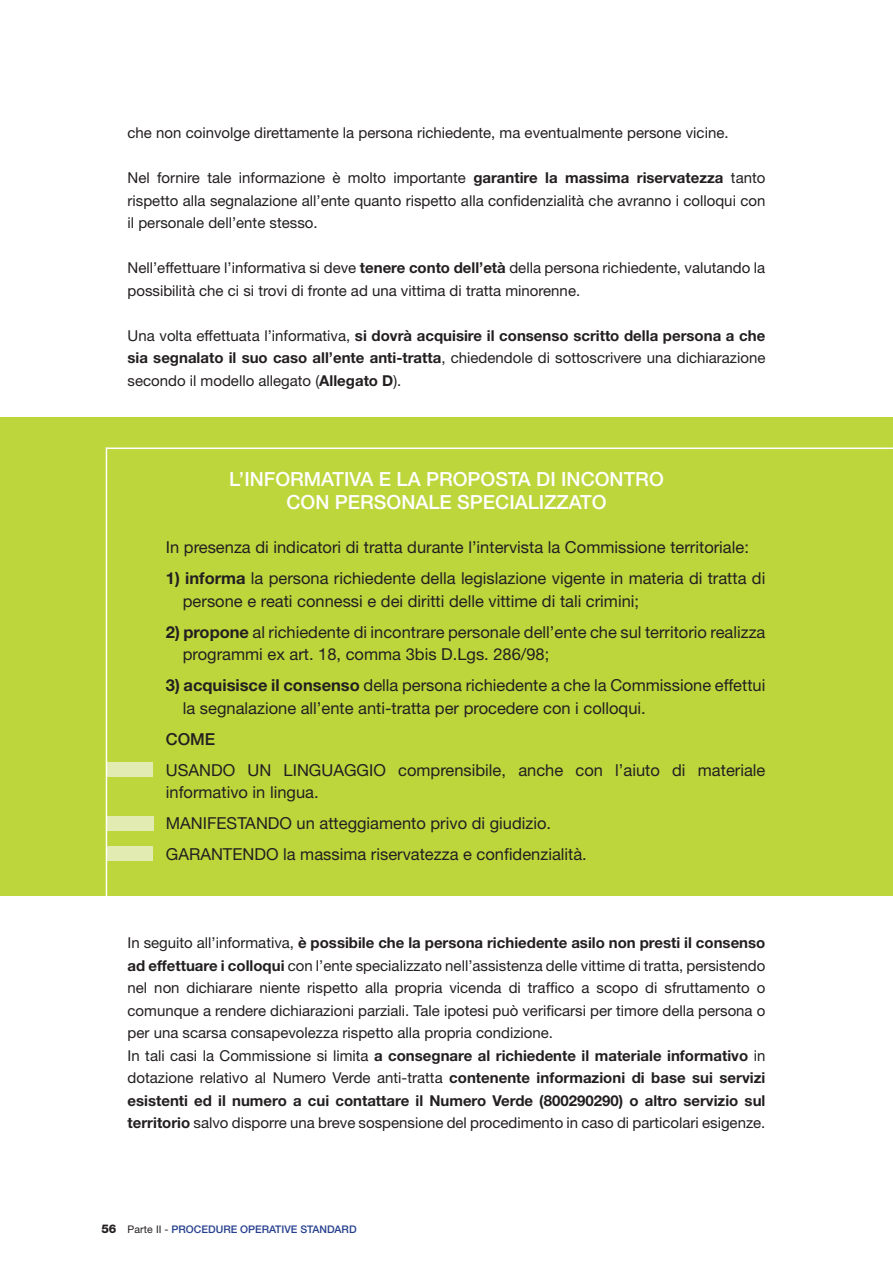
<style>
.page{position:relative;width:893px;height:1263px;background:#fff}
.page>*{position:absolute;margin:0;border:0;box-sizing:border-box;transform-origin:0 0}
.t1{font:500 19.5px/22.5px "Helvetica Neue";color:#fff;text-align:center}
.t2{font:16.5px/22.5px "Helvetica Neue";color:#231f20}
.t3{font:500 16.5px "Helvetica Neue";color:#231f20}
.t4{font:15px/22.5px "Helvetica Neue";color:#231f20;text-align:justify}
.t5{font:500 10.5px "Helvetica Neue";color:#253f8e}
.s1{font-weight:700}
.s2{font-weight:800;font-size:12px;color:#231f20}
.s3{font-weight:400;color:#231f20}
</style>
<div class="page">
<hr style="left:892px;top:815px;width:1px;height:324px;background:#bdd63c">
<div style="left:0;top:418px;width:893px;height:478px;background:#bdd63c"></div>
<hr style="left:106px;top:447px;width:787px;height:2px;background:#fff">
<div style="left:106px;top:847px;width:47px;height:14px;background:#e2ecb2"></div>
<div style="left:107px;top:816px;width:47px;height:14px;background:#e2ecb2"></div>
<div style="left:106px;top:762px;width:47px;height:14px;background:#e2ecb2"></div>
<hr style="left:106px;top:447px;width:1px;height:494px;background:#fff">
<p class="t4" style="left:128px;top:122px;width:602px">che non coinvolge direttamente la persona richiedente, ma eventualmente persone vicine.</p>
<p class="t4" style="left:128px;top:167px;width:639px">Nel fornire tale informazione è molto importante <span class="s1">garantire la massima riservatezza</span> tanto rispetto alla segnalazione all’ente quanto rispetto alla confidenzialità che avranno i colloqui con il personale dell’ente stesso.</p>
<p class="t4" style="left:128px;top:257px;width:639px">Nell’effettuare l’informativa si deve <span class="s1">tenere conto dell’età</span> della persona richiedente, valutando la possibilità che ci si trovi di fronte ad una vittima di tratta minorenne.</p>
<p class="t4" style="left:128px;top:324px;width:639px">Una volta effettuata l’informativa, <span class="s1">si dovrà acquisire il consenso scritto della persona a che sia segnalato il suo caso all’ente anti-tratta</span>, chiedendole di sottoscrivere una dichiarazione secondo il modello allegato (<span class="s1">Allegato D</span>).</p>
<h1 class="t1" style="left:229px;top:468px;width:436px">L’INFORMATIVA E LA PROPOSTA DI INCONTRO<br>CON PERSONALE SPECIALIZZATO</h1>
<p class="t2" style="left:166px;top:536px;width:585px">In presenza di indicatori di tratta durante l’intervista la Commissione territoriale:</p>
<p class="t2" style="left:183px;top:567px;width:584px;text-indent:-17px"><span class="s1">1) informa</span> la persona richiedente della legislazione vigente in materia di tratta di persone e reati connessi e dei diritti delle vittime di tali crimini;</p>
<p class="t2" style="left:183px;top:620px;width:584px;text-indent:-17px"><span class="s1">2) propone</span> al richiedente di incontrare personale dell’ente che sul territorio realizza programmi ex art. 18, comma 3bis D.Lgs. 286/98;</p>
<p class="t2" style="left:183px;top:674px;width:584px;text-indent:-17px"><span class="s1">3) acquisisce il consenso</span> della persona richiedente a che la Commissione effettui la segnalazione all’ente anti-tratta per procedere con i colloqui.</p>
<p class="t3" style="left:166px;top:729px;width:51px">COME</p>
<p class="t2" style="left:166px;top:758px;width:13px">usando</p>
<p class="t2" style="left:247px;top:758px;width:12px">un</p>
<p class="t2" style="left:284px;top:758px;width:12px">linguaggio</p>
<p class="t2" style="left:398px;top:758px;width:369px">comprensibile, anche con l’aiuto di materiale</p>
<p class="t2" style="left:166px;top:777px;width:154px;line-height:31px">informativo in lingua. manifestando</p>
<p class="t2" style="left:297px;top:812px;width:256px">un atteggiamento privo di giudizio.</p>
<p class="t2" style="left:166px;top:843px;width:13px">garantendo</p>
<p class="t2" style="left:283px;top:843px;width:305px">la massima riservatezza e confidenzialità.</p>
<p class="t4" style="left:128px;top:932px;width:639px;text-align:left">In seguito all’informativa, <span class="s1">è possibile che la persona richiedente asilo non presti il consenso ad effettuare i colloqui</span> con l’ente specializzato nell’assistenza delle vittime di tratta, persistendo nel non dichiarare niente rispetto alla propria vicenda di traffico a scopo di sfruttamento o comunque a rendere dichiarazioni parziali. Tale ipotesi può verificarsi per timore della persona o per una scarsa consapevolezza rispetto alla propria condizione.<br>In tali casi la Commissione si limita <span class="s1">a consegnare al richiedente il materiale informativo</span> in dotazione relativo al Numero Verde anti-tratta <span class="s1">contenente informazioni di base sui servizi esistenti ed il numero a cui contattare il Numero Verde (800290290) o altro servizio sul territorio</span> salvo disporre una breve sospensione del procedimento in caso di particolari esigenze.</p>
<p class="t5" style="left:101px;top:1223px;width:257px"><span class="s2">56</span> <span class="s3">Parte II -</span> PROCEDURE OPERATIVE STANDARD</p>
</div>
